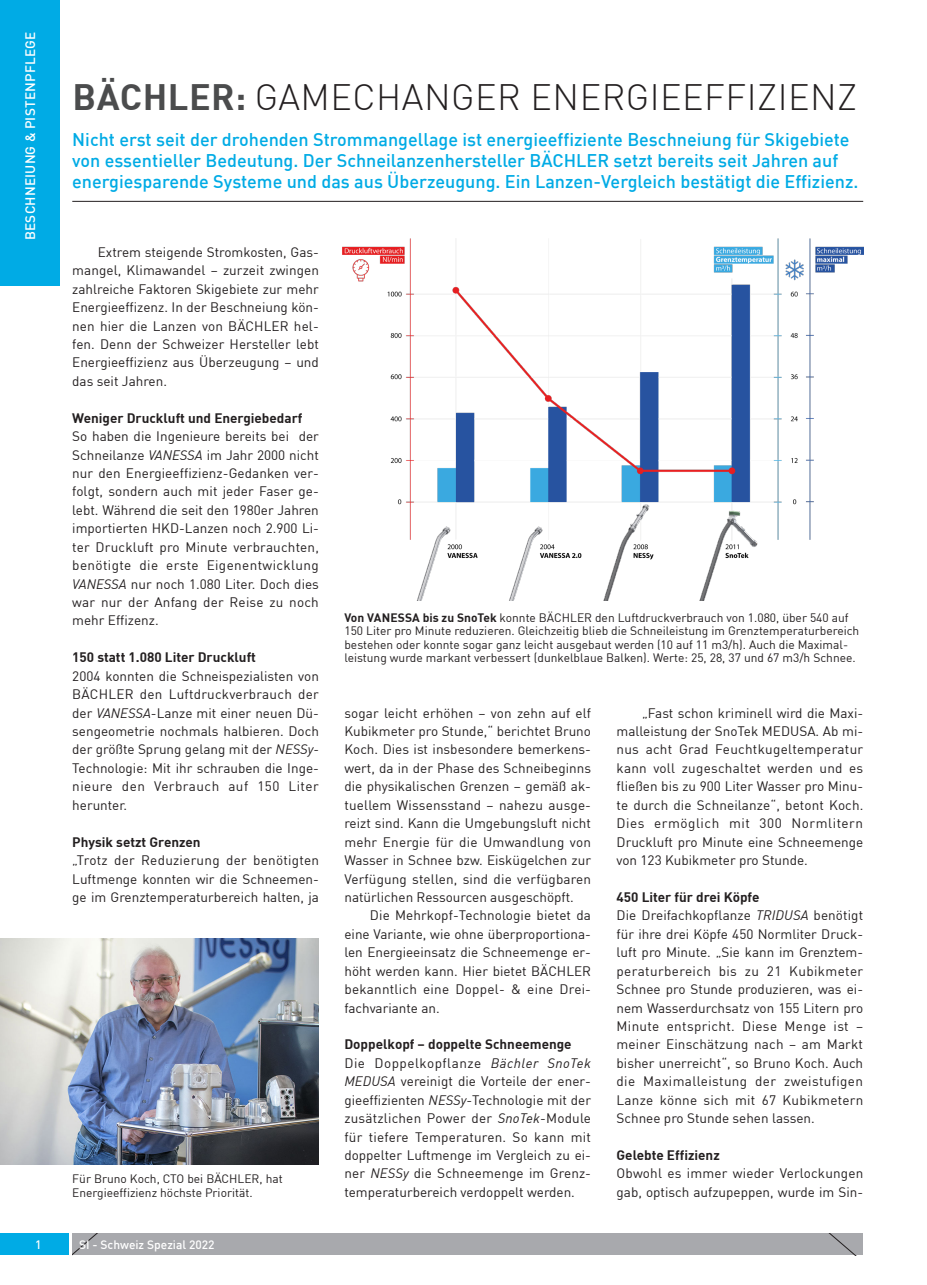
<style>
.page{position:relative;width:927px;height:1285px;background:#fff}
.page>*{position:absolute;margin:0;border:0;box-sizing:border-box;transform-origin:0 0}
.Headline{font:300 36px "DIN";letter-spacing:.015em;color:#231f20}
.Subheadline{font:500 18px/21px "DIN";color:#00abe5}
.Fließtext{font:13.5px/18.5px "DIN";color:#231f20;text-align:justify}
.Fließtext-2{font:700 13.5px "DIN";color:#231f20}
.Rubrik-Titel{font:500 13.5px "DIN";letter-spacing:.015em;color:#fff}
.Bildtext{font:12px/13.5px "DIN";color:#231f20}
.Fußzeile{font:500 12px "DIN";color:#fff}
.Pagina{font:500 12px "DIN";color:#fff}
.s1{font-weight:700;color:#4b4c4d}
.s2{font-style:italic}
.s3{font-weight:700}
</style>
<div class="page">
<div style="left:72px;top:1233px;width:791px;height:21px;background:#a8a9ad"></div>
<div style="left:0;top:1233px;width:68px;height:21px;background:#00abe5"></div>
<div style="left:0;top:0;width:60px;height:286px;background:#00abe5"></div>
<hr style="left:72px;top:201px;width:791px;height:1px;background:#231f20">
<img style="left:342px;top:238px;width:521px;height:362px">
<img style="left:0;top:938px;width:319px;height:225px">
<p class="Rubrik-Titel" style="left:22px;top:171px;width:141px;rotate:-90deg">SEILBAHN &amp; TECHNIK</p>
<p class="Rubrik-Titel" style="left:22px;top:240px;width:209px;rotate:-90deg">BESCHNEIUNG &amp; PISTENPFLEGE</p>
<p class="Pagina" style="left:35px;top:1236px;width:8px">1</p>
<p class="Headline" style="left:73px;top:75px;width:786px"><span class="s1">BÄCHLER:</span> GAMECHANGER ENERGIEEFFIZIENZ</p>
<p class="Subheadline" style="left:72px;top:128px;width:788px">Nicht erst seit der drohenden Strommangellage ist energieeffiziente Beschneiung für Skigebiete von essentieller Bedeutung. Der Schneilanzenhersteller BÄCHLER setzt bereits seit Jahren auf energiesparende Systeme und das aus Überzeugung. Ein Lanzen-Vergleich bestätigt die Effizienz.</p>
<p class="Fließtext" style="left:72px;top:242px;width:248px;text-indent:26px">Extrem steigende Stromkosten, Gas&shy;mangel, Klimawandel – zurzeit zwingen zahlreiche Faktoren Skigebiete zur mehr Energieeffizenz. In der Beschneiung kön&shy;nen hier die Lanzen von BÄCHLER hel&shy;fen. Denn der Schweizer Hersteller lebt Energieeffizienz aus Überzeugung – und das seit Jahren.</p>
<p class="Fließtext-2" style="left:72px;top:409px;width:232px">Weniger Druckluft und Energiebedarf</p>
<p class="Fließtext" style="left:72px;top:426px;width:248px">So haben die Ingenieure bereits bei der Schneilanze <span class="s2">VANESSA</span> im Jahr 2000 nicht nur den Energieeffizienz-Gedanken ver&shy;folgt, sondern auch mit jeder Faser ge&shy;lebt. Während die seit den 1980er Jahren importierten HKD-Lanzen noch 2.900 Li&shy;ter Druckluft pro Minute verbrauchten, benötigte die erste Eigenentwicklung <span class="s2">VANESSA</span> nur noch 1.080 Liter. Doch dies war nur der Anfang der Reise zu noch mehr Effizenz.</p>
<p class="Fließtext-2" style="left:72px;top:648px;width:185px">150 statt 1.080 Liter Druckluft</p>
<p class="Fließtext" style="left:72px;top:666px;width:248px">2004 konnten die Schneispezialisten von BÄCHLER den Luftdruckverbrauch der der <span class="s2">VANESSA</span>-Lanze mit einer neuen Dü&shy;sengeometrie nochmals halbieren. Doch der größte Sprung gelang mit der <span class="s2">NESSy-</span>Technologie: Mit ihr schrauben die Inge&shy;nieure den Verbrauch auf 150 Liter herunter.</p>
<p class="Fließtext-2" style="left:72px;top:832px;width:130px">Physik setzt Grenzen</p>
<p class="Fließtext" style="left:72px;top:850px;width:248px">„Trotz der Reduzierung der benötigten Luftmenge konnten wir die Schneemen&shy;ge im Grenztemperaturbereich halten, ja</p>
<p class="Bildtext" style="left:72px;top:1171px;width:212px">Für Bruno Koch, CTO bei BÄCHLER, hat<br>Energieeffizienz höchste Priorität.</p>
<p class="Fußzeile" style="left:79px;top:1236px;width:137px">SI - Schweiz Spezial 2022</p>
<p class="Bildtext" style="left:344px;top:610px;width:516px"><span class="s3">Von VANESSA bis zu SnoTek</span> konnte BÄCHLER den Luftdruckverbrauch von 1.080, über 540 auf 150 Liter pro Minute reduzieren. Gleichzeitig blieb die Schneileistung im Grenztemperaturbereich bestehen oder konnte sogar ganz leicht ausgebaut werden (10 auf 11 m3/h). Auch die Maximal&shy;leistung wurde markant verbessert (dunkelblaue Balken). Werte: 25, 28, 37 und 67 m3/h Schnee.</p>
<p class="Fließtext" style="left:344px;top:703px;width:248px">sogar leicht erhöhen – von zehn auf elf Kubikmeter pro Stunde,“ berichtet Bruno Koch. Dies ist insbesondere bemerkens&shy;wert, da in der Phase des Schneibeginns die physikalischen Grenzen – gemäß ak&shy;tuellem Wissensstand – nahezu ausge&shy;reizt sind. Kann die Umgebungsluft nicht mehr Energie für die Umwandlung von Wasser in Schnee bzw. Eiskügelchen zur Verfügung stellen, sind die verfügbaren natürlichen Ressourcen ausgeschöpft.</p>
<p class="Fließtext" style="left:344px;top:905px;width:248px;text-indent:26px">Die Mehrkopf-Technologie bietet da eine Variante, wie ohne überproportiona&shy;len Energieeinsatz die Schneemenge er&shy;höht werden kann. Hier bietet BÄCHLER bekanntlich eine Doppel- &amp; eine Drei&shy;fachvariante an.</p>
<p class="Fließtext-2" style="left:344px;top:1035px;width:229px">Doppelkopf – doppelte Schneemenge</p>
<p class="Fließtext" style="left:344px;top:1053px;width:248px">Die Doppelkopflanze <span class="s2">Bächler SnoTek MEDUSA</span> vereinigt die Vorteile der ener&shy;gieeffizienten <span class="s2">NESSy</span>-Technologie mit der zusätzlichen Power der <span class="s2">SnoTek</span>-Module für tiefere Temperaturen. So kann mit doppelter Luftmenge im Vergleich zu ei&shy;ner <span class="s2">NESSy</span> die Schneemenge im Grenz&shy;temperaturbereich verdoppelt werden.</p>
<p class="Fließtext" style="left:617px;top:703px;width:248px;text-indent:26px">„Fast schon kriminell wird die Maxi&shy;malleistung der SnoTek MEDUSA. Ab mi&shy;nus acht Grad Feuchtkugeltemperatur kann voll zugeschaltet werden und es fließen bis zu 900 Liter Wasser pro Minu&shy;te durch die Schneilanze“, betont Koch.<br>Dies ermöglich mit 300 Normlitern Druckluft pro Minute eine Schneemenge von 123 Kubikmeter pro Stunde.</p>
<p class="Fließtext-2" style="left:617px;top:888px;width:144px">450 Liter für drei Köpfe</p>
<p class="Fließtext" style="left:617px;top:905px;width:248px">Die Dreifachkopflanze <span class="s2">TRIDUSA</span> benötigt für ihre drei Köpfe 450 Normliter Druck&shy;luft pro Minute. „Sie kann im Grenztem&shy;peraturbereich bis zu 21 Kubikmeter Schnee pro Stunde produzieren, was ei&shy;nem Wasserdurchsatz von 155 Litern pro Minute entspricht. Diese Menge ist – meiner Einschätzung nach – am Markt bisher unerreicht“, so Bruno Koch. Auch die Maximalleistung der zweistufigen Lanze könne sich mit 67 Kubikmetern Schnee pro Stunde sehen lassen.</p>
<p class="Fließtext-2" style="left:617px;top:1145px;width:105px">Gelebte Effizienz</p>
<p class="Fließtext" style="left:617px;top:1163px;width:248px">Obwohl es immer wieder Verlockungen gab, optisch aufzupeppen, wurde im Sin-</p>
</div>
